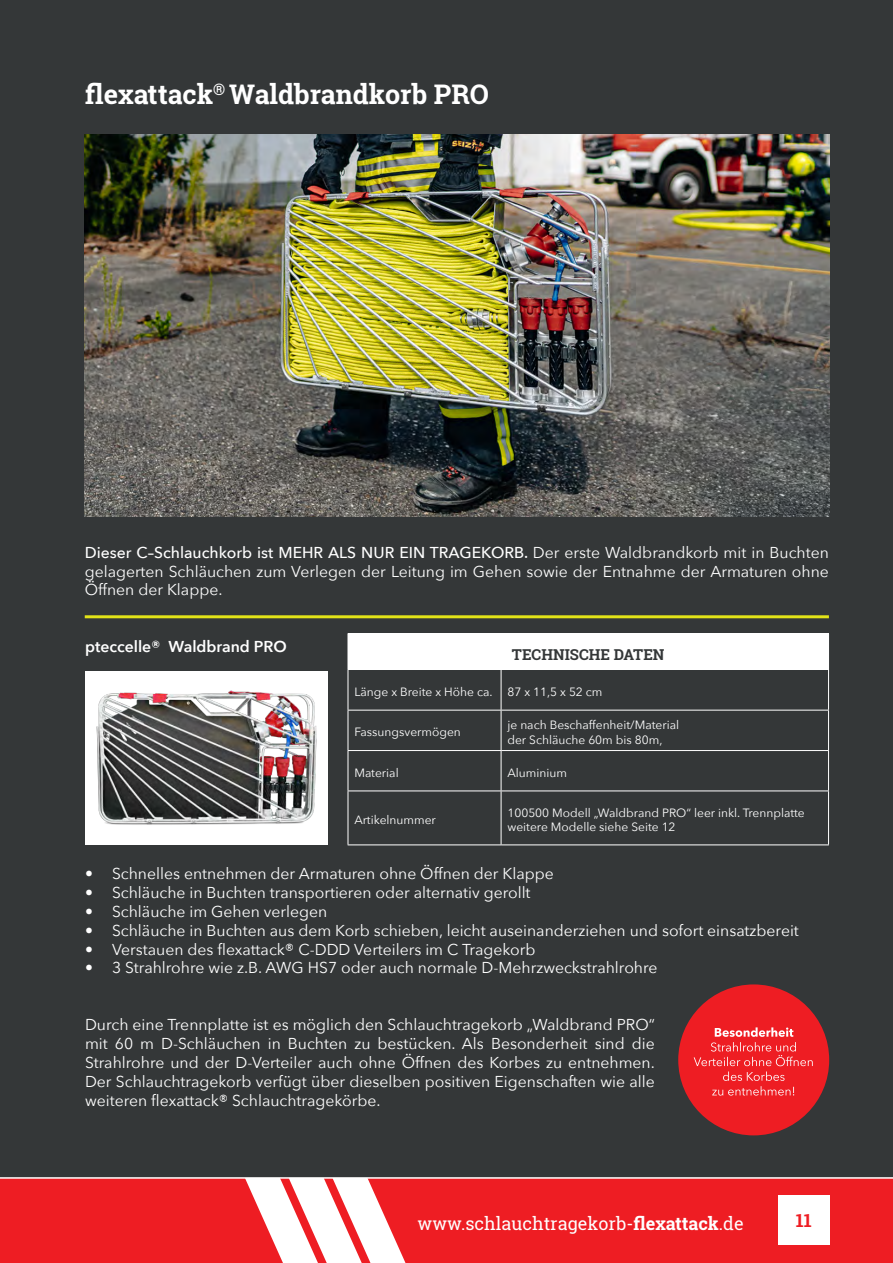
<style>
.page{position:relative;width:893px;height:1263px;background:#fff}
.page>*{position:absolute;margin:0;border:0;box-sizing:border-box;transform-origin:0 0}
.t1{font:700 27px "Roboto Slab";color:#fff}
.t2{font:18px "Roboto Slab";color:#fff}
.t3{font:700 18px "Roboto Slab";color:#ee1d23}
.t4{font:15.75px/18.9px "Avenir Next";color:#fff;text-align:justify}
.t5{font:600 15.75px "Avenir Next";color:#fff}
.t6{font:700 15px "Roboto Slab";color:#343738}
.t7{font:12px/14.4px "Avenir Next";color:#fff}
.s1{font-weight:500}
.s2{font-weight:700}
</style>
<div class="page">
<div style="left:0;top:0;width:893px;height:1178px;background:#343738"></div>
<img style="left:85px;top:134px;width:744px;height:383px">
<div style="left:85px;top:672px;width:243px;height:173px;background:#fff"></div>
<img style="left:96px;top:690px;width:221px;height:135px">
<hr style="left:85px;top:615px;width:744px;height:3px;background:#e2e318">
<div style="left:678px;top:984px;width:151px;height:151px;background:#ee1d23;border-radius:50%"></div>
<svg style="left:694px;top:1027px;width:119px;height:68px"></svg>
<div style="left:348px;top:634px;width:480px;height:36px;background:#fff"></div>
<hr style="left:501px;top:670px;width:1px;height:40px;background:#fff">
<hr style="left:348px;top:710px;width:153px;height:1px;background:#fff">
<hr style="left:501px;top:710px;width:328px;height:1px;background:#fff">
<hr style="left:501px;top:710px;width:1px;height:40px;background:#fff">
<hr style="left:348px;top:750px;width:153px;height:1px;background:#fff">
<hr style="left:501px;top:750px;width:328px;height:1px;background:#fff">
<hr style="left:501px;top:751px;width:1px;height:39px;background:#fff">
<hr style="left:348px;top:790px;width:153px;height:1px;background:#fff">
<hr style="left:501px;top:790px;width:328px;height:1px;background:#fff">
<hr style="left:501px;top:791px;width:1px;height:53px;background:#fff">
<hr style="left:348px;top:633px;width:153px;height:1px;background:#fff">
<hr style="left:501px;top:633px;width:328px;height:1px;background:#fff">
<hr style="left:828px;top:634px;width:1px;height:36px;background:#fff">
<hr style="left:348px;top:670px;width:1px;height:40px;background:#fff">
<hr style="left:828px;top:670px;width:1px;height:40px;background:#fff">
<hr style="left:348px;top:710px;width:1px;height:40px;background:#fff">
<hr style="left:828px;top:710px;width:1px;height:40px;background:#fff">
<hr style="left:348px;top:751px;width:1px;height:39px;background:#fff">
<hr style="left:828px;top:751px;width:1px;height:39px;background:#fff">
<hr style="left:348px;top:791px;width:1px;height:53px;background:#fff">
<hr style="left:828px;top:791px;width:1px;height:53px;background:#fff">
<hr style="left:348px;top:844px;width:153px;height:1px;background:#fff">
<hr style="left:501px;top:844px;width:328px;height:1px;background:#fff">
<div style="left:0;top:1177px;width:893px;height:86px;background:#ee1d23"></div>
<div style="left:778px;top:1195px;width:51px;height:50px;background:#fff"></div>
<svg style="left:245px;top:1178px;width:166px;height:85px"></svg>
<h1 class="t1" style="left:85px;top:76px;width:405px">flexattack<sup>®</sup> Waldbrandkorb PRO</h1>
<p class="t4" style="left:85px;top:542px;width:746px"><span class="s1">Dieser C–Schlauchkorb ist MEHR ALS NUR EIN TRAGEKORB.</span> Der erste Waldbrandkorb mit in Buchten gelagerten Schläuchen zum Verlegen der Leitung im Gehen sowie der Entnahme der Armaturen ohne Öffnen der Klappe.</p>
<p class="t5" style="left:85px;top:633px;width:203px">pteccelle® Waldbrand PRO</p>
<p class="t6" style="left:512px;top:644px;width:154px">TECHNISCHE DATEN</p>
<p class="t7" style="left:354px;top:684px;width:250px">Länge x Breite x Höhe ca. 87 x 11,5 x 52 cm</p>
<p class="t7" style="left:354px;top:724px;width:108px">Fassungsvermögen</p>
<p class="t7" style="left:507px;top:717px;width:173px">je nach Beschaffenheit/Material der Schläuche 60m bis 80m,</p>
<p class="t7" style="left:354px;top:765px;width:46px">Material</p>
<p class="t7" style="left:507px;top:765px;width:61px">Aluminium</p>
<p class="t7" style="left:354px;top:812px;width:83px">Artikelnummer</p>
<p class="t7" style="left:507px;top:805px;width:299px">100500 Modell „Waldbrand PRO“ leer inkl. Trennplatte weitere Modelle siehe Seite 12</p>
<p class="t4" style="left:85px;top:863px;width:470px">• Schnelles entnehmen der Armaturen ohne Öffnen der Klappe</p>
<p class="t4" style="left:85px;top:882px;width:447px">• Schläuche in Buchten transportieren oder alternativ gerollt</p>
<p class="t4" style="left:85px;top:901px;width:244px">• Schläuche im Gehen verlegen</p>
<p class="t4" style="left:85px;top:920px;width:715px">• Schläuche in Buchten aus dem Korb schieben, leicht auseinanderziehen und sofort einsatzbereit</p>
<p class="t4" style="left:85px;top:939px;width:452px">• Verstauen des flexattack® C-DDD Verteilers im C Tragekorb</p>
<p class="t4" style="left:85px;top:958px;width:574px">• 3 Strahlrohre wie z.B. AWG HS7 oder auch normale D-Mehrzweckstrahlrohre</p>
<p class="t4" style="left:85px;top:1014px;width:571px">Durch eine Trennplatte ist es möglich den Schlauchtragekorb „Waldbrand PRO“ mit 60 m D-Schläuchen in Buchten zu bestücken. Als Besonderheit sind die Strahlrohre und der D-Verteiler auch ohne Öffnen des Korbes zu entnehmen.<br>Der Schlauchtragekorb verfügt über dieselben positiven Eigenschaften wie alle weiteren flexattack® Schlauchtragekörbe.</p>
<p class="t2" style="left:417px;top:1211px;width:328px">www.schlauchtragekorb-<span class="s2">flexattack</span>.de</p>
<p class="t3" style="left:796px;top:1208px;width:17px">11</p>
</div>
